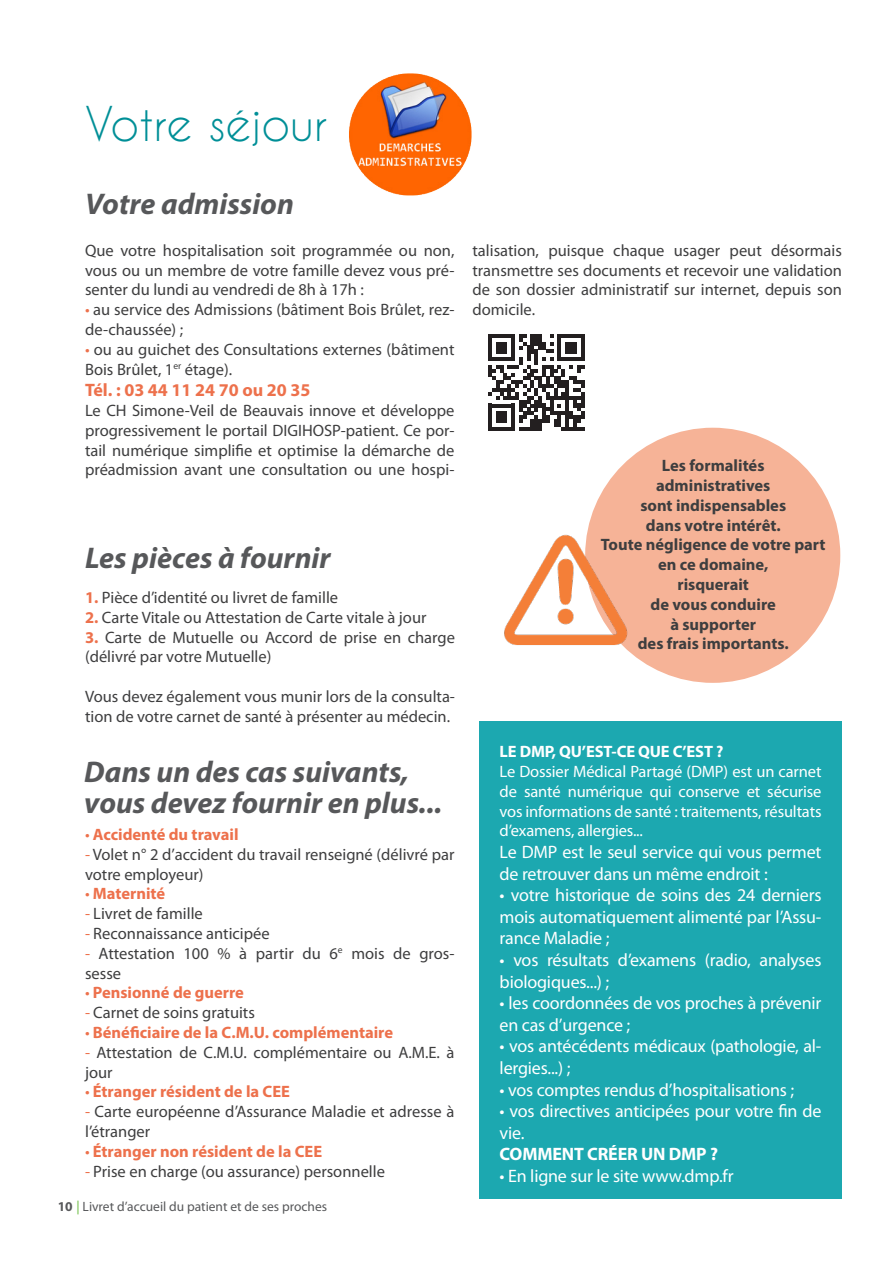
<style>
.page{position:relative;width:893px;height:1263px;background:#fff}
.page>*{position:absolute;margin:0;border:0;box-sizing:border-box;transform-origin:0 0}
.t1{font:45px "Caviar Dreams";color:#008f97}
.t2{font:italic 700 30px "Myriad Pro";color:#57585a}
.t3{font:18px/21.6px "Myriad Pro";letter-spacing:-.01em;color:#fff}
.t4{font:700 18px "Myriad Pro";color:#ed714c}
.t5{font:700 18px "Myriad Pro";letter-spacing:-.01em;color:#fff}
.t6{font:16.5px/19.8px "Myriad Pro";color:#3e3e3f}
.t7{font:700 16.5px/19.8px "Myriad Pro";color:#3e3e3f;text-align:center}
.t8{font:16.5px/19.8px "Myriad Pro";letter-spacing:-.01em;color:#fff;text-align:justify}
.t9{font:700 16.5px "Myriad Pro";color:#ed714c}
.t10{font:700 16.5px "Myriad Pro";letter-spacing:-.01em;color:#fff}
.t11{font:13.5px "Myriad Pro";color:#57585a}
.s1{color:#ed714c}
.s2{font-weight:700;color:#ed714c}
.s3{font-weight:400}
.s4{font-weight:700}
.s5{font-family:"Myanmar Text";color:#6ebe44}
</style>
<div class="page">
<svg style="left:488px;top:334px;width:97px;height:97px"></svg>
<img style="left:349px;top:73px;width:123px;height:123px">
<div style="left:585px;top:428px;width:255px;height:255px;background:#f6b397;border-radius:50%"></div>
<img style="left:504px;top:527px;width:126px;height:125px">
<div style="left:479px;top:721px;width:363px;height:478px;background:#1ca8b0"></div>
<p class="t1" style="left:85px;top:97px;width:244px">Votre séjour</p>
<p class="t2" style="left:85px;top:184px;width:210px">Votre admission</p>
<p class="t6" style="left:85px;top:240px;width:371px;text-align:justify">Que votre hospitalisation soit programmée ou non, vous ou un membre de votre famille devez vous pré&shy;senter du lundi au vendredi de 8h à 17h :</p>
<p class="t6" style="left:85px;top:300px;width:371px"><span class="s1">•</span> au service des Admissions (bâtiment Bois Brûlet, rez&shy;de-chaussée) ;</p>
<p class="t6" style="left:85px;top:339px;width:371px"><span class="s1">•</span> ou au guichet des Consultations externes (bâtiment<br>Bois Brûlet, 1<sup>er</sup> étage).</p>
<p class="t4" style="left:85px;top:378px;width:227px">Tél. : 03 44 11 24 70 ou 20 35</p>
<p class="t6" style="left:85px;top:400px;width:371px;text-align:justify">Le CH Simone-Veil de Beauvais innove et développe progressivement le portail DIGIHOSP-patient. Ce por&shy;tail numérique simplifie et optimise la démarche de préadmission avant une consultation ou une hospi-</p>
<p class="t2" style="left:85px;top:539px;width:247px">Les pièces à fournir</p>
<p class="t6" style="left:85px;top:587px;width:255px"><span class="s2">1.</span> Pièce d’identité ou livret de famille</p>
<p class="t6" style="left:85px;top:607px;width:343px"><span class="s2">2.</span> Carte Vitale ou Attestation de Carte vitale à jour</p>
<p class="t6" style="left:85px;top:627px;width:371px"><span class="s2">3.</span> Carte de Mutuelle ou Accord de prise en charge (délivré par votre Mutuelle)</p>
<p class="t6" style="left:85px;top:686px;width:371px">Vous devez également vous munir lors de la consulta&shy;tion de votre carnet de santé à présenter au médecin.</p>
<p class="t2" style="left:84px;top:752px;width:326px">Dans un des cas suivants,</p>
<p class="t2" style="left:84px;top:784px;width:360px">vous devez fournir en plus...</p>
<p class="t9" style="left:85px;top:824px;width:155px"><span class="s3">•</span> Accidenté du travail</p>
<p class="t6" style="left:85px;top:844px;width:371px"><span class="s1">-</span> Volet n° 2 d’accident du travail renseigné (délivré par votre employeur)</p>
<p class="t9" style="left:85px;top:883px;width:82px"><span class="s3">•</span> Maternité</p>
<p class="t6" style="left:85px;top:903px;width:119px"><span class="s1">-</span> Livret de famille</p>
<p class="t6" style="left:85px;top:923px;width:186px"><span class="s1">-</span> Reconnaissance anticipée</p>
<p class="t6" style="left:85px;top:943px;width:371px"><span class="s1">-</span> Attestation 100 % à partir du 6<sup>e</sup> mois de gros&shy;sesse</p>
<p class="t9" style="left:85px;top:982px;width:160px"><span class="s3">•</span> Pensionné de guerre</p>
<p class="t6" style="left:85px;top:1002px;width:171px"><span class="s1">-</span> Carnet de soins gratuits</p>
<p class="t9" style="left:85px;top:1022px;width:310px"><span class="s3">•</span> Bénéficiaire de la C.M.U. complémentaire</p>
<p class="t6" style="left:85px;top:1042px;width:371px"><span class="s1">-</span> Attestation de C.M.U. complémentaire ou A.M.E. à jour</p>
<p class="t9" style="left:85px;top:1081px;width:206px"><span class="s3">•</span> Étranger résident de la CEE</p>
<p class="t6" style="left:85px;top:1101px;width:371px"><span class="s1">-</span> Carte européenne d’Assurance Maladie et adresse à l’étranger</p>
<p class="t9" style="left:85px;top:1140px;width:239px"><span class="s3">•</span> Étranger non résident de la CEE</p>
<p class="t6" style="left:85px;top:1161px;width:301px"><span class="s1">-</span> Prise en charge (ou assurance) personnelle</p>
<p class="t11" style="left:58px;top:1198px;width:271px"><span class="s4">10</span> <span class="s5">|</span> Livret d’accueil du patient et de ses proches</p>
<p class="t6" style="left:472px;top:240px;width:371px;text-align:justify">talisation, puisque chaque usager peut désormais transmettre ses documents et recevoir une validation de son dossier administratif sur internet, depuis son domicile.</p>
<p class="t7" style="left:662px;top:455px;width:104px">Les formalités</p>
<p class="t7" style="left:656px;top:475px;width:116px">administratives</p>
<p class="t7" style="left:640px;top:495px;width:147px">sont indispensables</p>
<p class="t7" style="left:646px;top:514px;width:136px">dans votre intérêt.</p>
<p class="t7" style="left:601px;top:534px;width:226px">Toute négligence de votre part en ce domaine,</p>
<p class="t7" style="left:677px;top:574px;width:73px">risquerait</p>
<p class="t7" style="left:651px;top:594px;width:127px">de vous conduire</p>
<p class="t7" style="left:670px;top:613px;width:87px">à supporter</p>
<p class="t7" style="left:638px;top:633px;width:152px">des frais importants.</p>
<p class="t10" style="left:500px;top:741px;width:225px">LE DMP, QU’EST-CE QUE C’EST ?</p>
<p class="t8" style="left:500px;top:761px;width:323px">Le Dossier Médical Partagé (DMP) est un carnet de santé numérique qui conserve et sécurise vos informations de santé : traitements, résultats d’examens, allergies...</p>
<p class="t3" style="left:500px;top:841px;width:323px">Le DMP est le seul service qui vous permet de retrouver dans un même endroit :</p>
<p class="t3" style="left:500px;top:884px;width:323px;text-align:justify">• votre historique de soins des 24 derniers mois automatiquement alimenté par l’Assu&shy;rance Maladie ;</p>
<p class="t3" style="left:500px;top:949px;width:323px">• vos résultats d’examens (radio, analyses biologiques...) ;</p>
<p class="t3" style="left:500px;top:992px;width:323px">• les coordonnées de vos proches à prévenir en cas d’urgence ;</p>
<p class="t3" style="left:500px;top:1035px;width:323px">• vos antécédents médicaux (pathologie, al&shy;lergies...) ;</p>
<p class="t3" style="left:500px;top:1078px;width:296px">• vos comptes rendus d’hospitalisations ;</p>
<p class="t3" style="left:500px;top:1100px;width:323px">• vos directives anticipées pour votre fin de vie.</p>
<p class="t5" style="left:500px;top:1142px;width:220px">COMMENT CRÉER UN DMP ?</p>
<p class="t3" style="left:500px;top:1165px;width:235px">• En ligne sur le site www.dmp.fr</p>
</div>
